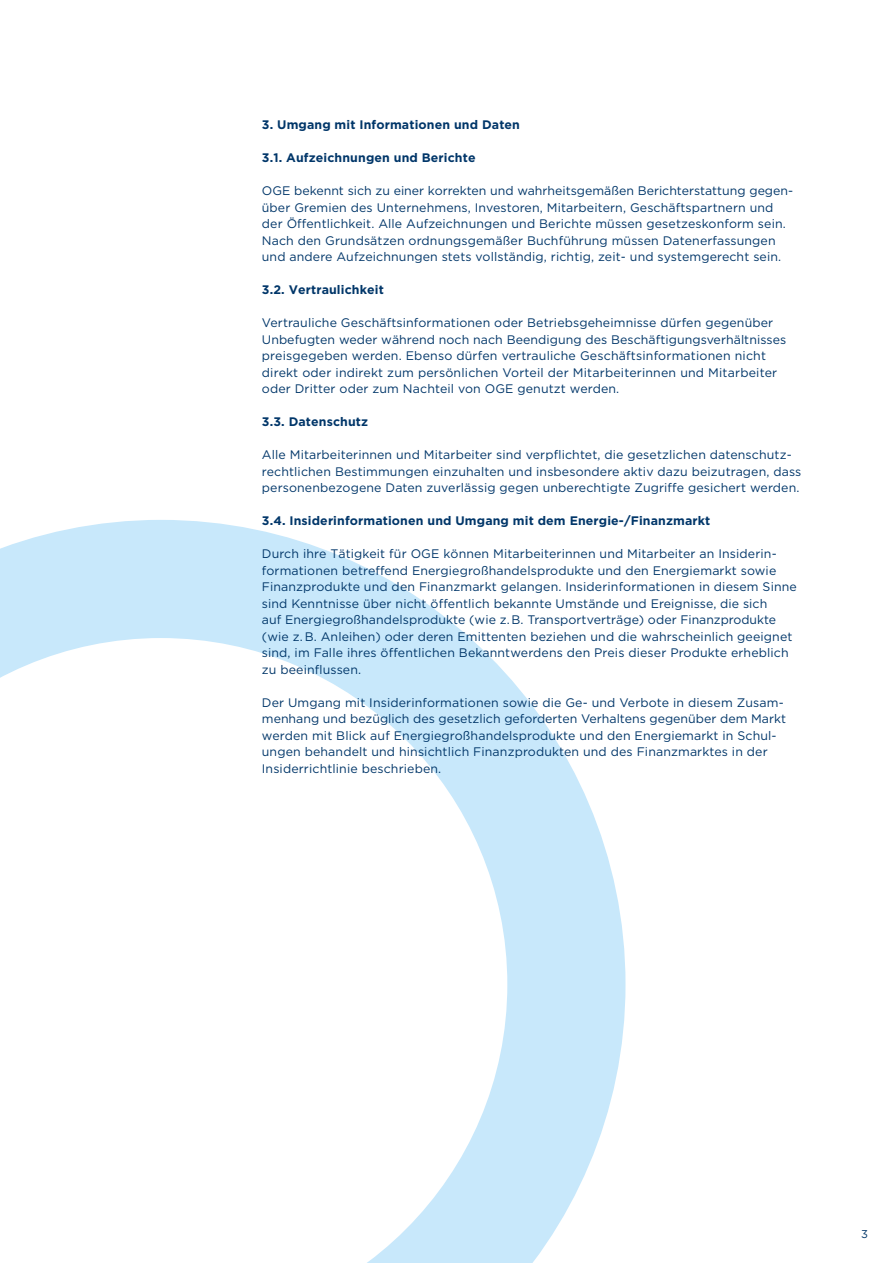
<style>
.page{position:relative;width:893px;height:1263px;background:#fff}
.page>*{position:absolute;margin:0;border:0;box-sizing:border-box;transform-origin:0 0}
.t1{font:12.3px/16.5px "Gotham";letter-spacing:.01em;color:#003669}
.t2{font:700 12.3px "Gotham";letter-spacing:.01em;color:#003669}
.t3{font:11.25px "Gotham";color:#003669}
</style>
<div class="page">
<svg style="left:0;top:520px;width:625px;height:743px"></svg>
<p class="t2" style="left:262px;top:118px;width:260px">3. Umgang mit Informationen und Daten</p>
<p class="t2" style="left:262px;top:151px;width:215px">3.1. Aufzeichnungen und Berichte</p>
<p class="t1" style="left:262px;top:183px;width:533px">OGE bekennt sich zu einer korrekten und wahrheitsgemäßen Berichterstattung gegen&shy;über Gremien des Unternehmens, Investoren, Mitarbeitern, Geschäftspartnern und der Öffentlichkeit. Alle Aufzeichnungen und Berichte müssen gesetzeskonform sein.<br>Nach den Grundsätzen ordnungsgemäßer Buchführung müssen Datenerfassungen und andere Aufzeichnungen stets vollständig, richtig, zeit- und systemgerecht sein.</p>
<p class="t2" style="left:262px;top:283px;width:123px">3.2. Vertraulichkeit</p>
<p class="t1" style="left:262px;top:314px;width:526px">Vertrauliche Geschäftsinformationen oder Betriebsgeheimnisse dürfen gegenüber Unbefugten weder während noch nach Beendigung des Beschäftigungsverhältnisses preisgegeben werden. Ebenso dürfen vertrauliche Geschäftsinformationen nicht direkt oder indirekt zum persönlichen Vorteil der Mitarbeiterinnen und Mitarbeiter oder Dritter oder zum Nachteil von OGE genutzt werden.</p>
<p class="t2" style="left:262px;top:415px;width:108px">3.3. Datenschutz</p>
<p class="t1" style="left:262px;top:446px;width:541px">Alle Mitarbeiterinnen und Mitarbeiter sind verpflichtet, die gesetzlichen datenschutz&shy;rechtlichen Bestimmungen einzuhalten und insbesondere aktiv dazu beizutragen, dass personenbezogene Daten zuverlässig gegen unberechtigte Zugriffe gesichert werden.</p>
<p class="t2" style="left:262px;top:514px;width:450px">3.4. Insiderinformationen und Umgang mit dem Energie-/Finanzmarkt</p>
<p class="t1" style="left:262px;top:545px;width:536px">Durch ihre Tätigkeit für OGE können Mitarbeiterinnen und Mitarbeiter an Insiderin&shy;formationen betreffend Energiegroßhandelsprodukte und den Energiemarkt sowie Finanzprodukte und den Finanzmarkt gelangen. Insiderinformationen in diesem Sinne sind Kenntnisse über nicht öffentlich bekannte Umstände und Ereignisse, die sich<br>auf Energiegroßhandelsprodukte (wie z.B. Transportverträge) oder Finanzprodukte (wie z. B. Anleihen) oder deren Emittenten beziehen und die wahrscheinlich geeignet sind, im Falle ihres öffentlichen Bekanntwerdens den Preis dieser Produkte erheblich zu beeinflussen.</p>
<p class="t1" style="left:262px;top:694px;width:526px">Der Umgang mit Insiderinformationen sowie die Ge- und Verbote in diesem Zusam&shy;menhang und bezüglich des gesetzlich geforderten Verhaltens gegenüber dem Markt werden mit Blick auf Energiegroßhandelsprodukte und den Energiemarkt in Schul&shy;ungen behandelt und hinsichtlich Finanzprodukten und des Finanzmarktes in der Insiderrichtlinie beschrieben.</p>
<p class="t3" style="left:861px;top:1227px;width:8px">3</p>
</div>
